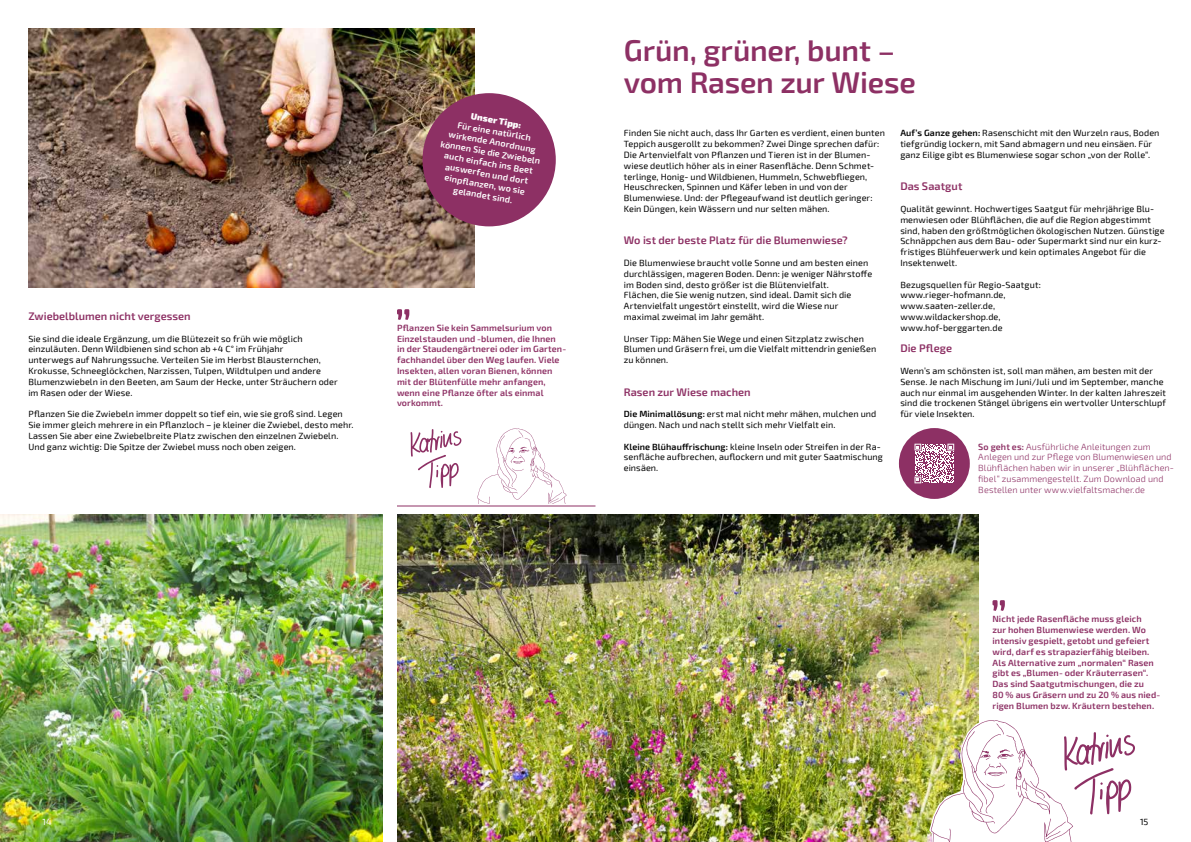
<style>
.page{position:relative;width:1191px;height:842px;background:#fff}
.page>*{position:absolute;margin:0;border:0;box-sizing:border-box;transform-origin:0 0}
.t1{font:600 30px/32.4px "Exo 2";letter-spacing:-.01em;color:#8d3064}
.t2{font:600 11px "Exo 2";color:#8d3064}
.t3{font:9px/10.8px "Exo 2";letter-spacing:.01em;color:#000}
.t4{font:600 9px/10.8px "Exo 2";letter-spacing:.01em;color:#8d3064}
.t5{font:300 9px/10.8px "Exo 2";letter-spacing:.01em;color:#8d3064}
.t6{font:600 9px/10.8px "Exo 2";color:#fff;text-align:center}
.t7{font:900 9px "Exo 2";color:#fff}
.t8{font:9px "Exo 2";color:#fff}
.s1{font-weight:600}
</style>
<div class="page">
<img style="left:397px;top:514px;width:581px;height:328px">
<img style="left:28px;top:28px;width:447px;height:260px">
<div style="left:422px;top:93px;width:134px;height:133px;background:#8d3064;border-radius:50%"></div>
<svg style="left:992px;top:600px;width:13px;height:11px"></svg>
<div style="left:899px;top:428px;width:70px;height:71px;background:#8d3064;border-radius:50%"></div>
<svg style="left:929px;top:719px;width:206px;height:123px"></svg>
<hr style="left:397px;top:505px;width:198px;height:1px;background:#8d3064">
<svg style="left:397px;top:309px;width:12px;height:11px"></svg>
<svg style="left:410px;top:429px;width:51px;height:59px"></svg>
<svg style="left:477px;top:428px;width:90px;height:76px"></svg>
<img style="left:0;top:514px;width:383px;height:328px">
<svg style="left:914px;top:444px;width:40px;height:39px"></svg>
<p class="t2" style="left:28px;top:308px;width:164px">Zwiebelblumen nicht vergessen</p>
<p class="t3" style="left:28px;top:333px;width:311px">Sie sind die ideale Ergänzung, um die Blütezeit so früh wie möglich einzuläuten. Denn Wildbienen sind schon ab +4 C° im Frühjahr<br>unterwegs auf Nahrungssuche. Verteilen Sie im Herbst Blausternchen, Krokusse, Schneeglöckchen, Narzissen, Tulpen, Wildtulpen und andere Blumenzwiebeln in den Beeten, am Saum der Hecke, unter Sträuchern oder im Rasen oder der Wiese.</p>
<p class="t3" style="left:28px;top:408px;width:327px">Pflanzen Sie die Zwiebeln immer doppelt so tief ein, wie sie groß sind. Legen Sie immer gleich mehrere in ein Pflanzloch – je kleiner die Zwiebel, desto mehr.<br>Lassen Sie aber eine Zwiebelbreite Platz zwischen den einzelnen Zwiebeln.<br>Und ganz wichtig: Die Spitze der Zwiebel muss noch oben zeigen.</p>
<p class="t7" style="left:472px;top:109px;width:53px;rotate:10deg">Unser Tipp:</p>
<p class="t6" style="left:445px;top:117px;width:103px;rotate:10deg">Für eine natürlich wirkende Anordnung können Sie die Zwiebeln auch einfach ins Beet auswerfen und dort einpfl anzen, wo sie gelandet sind.</p>
<p class="t4" style="left:397px;top:322px;width:171px">Pflanzen Sie kein Sammelsurium von Einzelstauden und -blumen, die Ihnen<br>in der Staudengärtnerei oder im Garten&shy;fachhandel über den Weg laufen. Viele Insekten, allen voran Bienen, können mit der Blütenfülle mehr anfangen, wenn eine Pflanze öfter als einmal vorkommt.</p>
<p class="t8" style="left:43px;top:816px;width:11px">14</p>
<h1 class="t1" style="left:624px;top:33px;width:294px">Grün, grüner, bunt – vom Rasen zur Wiese</h1>
<p class="t3" style="left:624px;top:127px;width:263px">Finden Sie nicht auch, dass Ihr Garten es verdient, einen bunten Teppich ausgerollt zu bekommen? Zwei Dinge sprechen dafür:<br>Die Artenvielfalt von Pflanzen und Tieren ist in der Blumen&shy;wiese deutlich höher als in einer Rasenfläche. Denn Schmet&shy;terlinge, Honig- und Wildbienen, Hummeln, Schwebfliegen, Heuschrecken, Spinnen und Käfer leben in und von der Blumenwiese. Und: der Pflegeaufwand ist deutlich geringer:<br>Kein Düngen, kein Wässern und nur selten mähen.</p>
<p class="t2" style="left:624px;top:232px;width:225px">Wo ist der beste Platz für die Blumenwiese?</p>
<p class="t3" style="left:624px;top:257px;width:250px">Die Blumenwiese braucht volle Sonne und am besten einen durchlässigen, mageren Boden. Denn: je weniger Nährstoffe im Boden sind, desto größer ist die Blütenvielfalt.<br>Flächen, die Sie wenig nutzen, sind ideal. Damit sich die Artenvielfalt ungestört einstellt, wird die Wiese nur maximal zweimal im Jahr gemäht.</p>
<p class="t3" style="left:624px;top:333px;width:254px">Unser Tipp: Mähen Sie Wege und einen Sitzplatz zwischen<br>Blumen und Gräsern frei, um die Vielfalt mittendrin genießen zu können.</p>
<p class="t2" style="left:624px;top:384px;width:128px">Rasen zur Wiese machen</p>
<p class="t3" style="left:624px;top:408px;width:254px"><span class="s1">Die Minimallösung:</span> erst mal nicht mehr mähen, mulchen und düngen. Nach und nach stellt sich mehr Vielfalt ein.</p>
<p class="t3" style="left:624px;top:441px;width:260px"><span class="s1">Kleine Blühauffrischung:</span> kleine Inseln oder Streifen in der Ra&shy;senfläche aufbrechen, auflockern und mit guter Saatmischung einsäen.</p>
<p class="t3" style="left:900px;top:127px;width:261px"><span class="s1">Auf’s Ganze gehen:</span> Rasenschicht mit den Wurzeln raus, Boden tiefgründig lockern, mit Sand abmagern und neu einsäen. Für ganz Eilige gibt es Blumenwiese sogar schon „von der Rolle“.</p>
<p class="t2" style="left:900px;top:178px;width:64px">Das Saatgut</p>
<p class="t3" style="left:900px;top:203px;width:266px">Qualität gewinnt. Hochwertiges Saatgut für mehrjährige Blu&shy;menwiesen oder Blühflächen, die auf die Region abgestimmt sind, haben den größtmöglichen ökologischen Nutzen. Günstige Schnäppchen aus dem Bau- oder Supermarkt sind nur ein kurz&shy;fristiges Blühfeuerwerk und kein optimales Angebot für die Insektenwelt.</p>
<p class="t3" style="left:900px;top:279px;width:142px">Bezugsquellen für Regio-Saatgut: www.rieger-hofmann.de, www.saaten-zeller.de, www.wildackershop.de, www.hof-berggarten.de</p>
<p class="t2" style="left:900px;top:340px;width:53px">Die Pflege</p>
<p class="t3" style="left:900px;top:365px;width:267px">Wenn’s am schönsten ist, soll man mähen, am besten mit der Sense. Je nach Mischung im Juni/Juli und im September, manche auch nur einmal im ausgehenden Winter. In der kalten Jahreszeit sind die trockenen Stängel übrigens ein wertvoller Unterschlupf für viele Insekten.</p>
<p class="t5" style="left:978px;top:441px;width:197px"><span class="s1">So geht es:</span> Ausführliche Anleitungen zum Anlegen und zur Pflege von Blumenwiesen und Blühflächen haben wir in unserer „Blühflächen&shy;fibel“ zusammengestellt. Zum Download und Bestellen unter www.vielfaltsmacher.de</p>
<p class="t4" style="left:992px;top:613px;width:169px">Nicht jede Rasenfläche muss gleich<br>zur hohen Blumenwiese werden. Wo intensiv gespielt, getobt und gefeiert wird, darf es strapazierfähig bleiben.<br>Als Alternative zum „normalen“ Rasen gibt es „Blumen- oder Kräuterrasen“.<br>Das sind Saatgutmischungen, die zu<br>80 % aus Gräsern und zu 20 % aus nied&shy;rigen Blumen bzw. Kräutern bestehen.</p>
<p class="t3" style="left:1140px;top:816px;width:10px">15</p>
</div>
